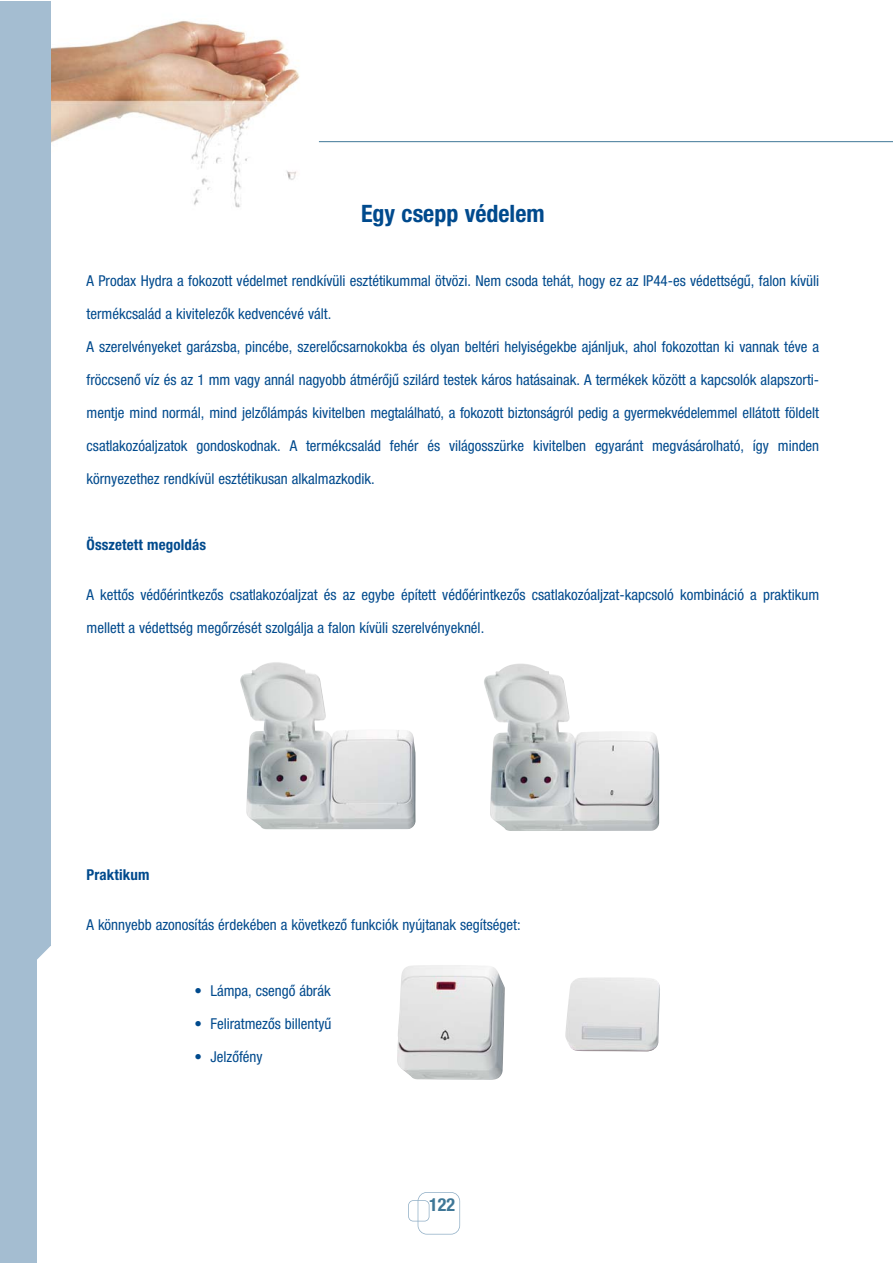
<style>
.page{position:relative;width:893px;height:1263px;background:#fff}
.page>*{position:absolute;margin:0;border:0;box-sizing:border-box;transform-origin:0 0}
.t1{font:24px "MG Helv Neue Bold Con";color:#004a8d}
.t2{font:18px "MG Helv Neue Bold Con";color:#3f7797}
.t3{font:condensed 15px "MG Helv Neue";color:#004a8d}
.t4{font:15px "MG Helv Neue Bold Con";letter-spacing:.01em;color:#004a8d}
</style>
<div class="page">
<img style="left:51px;top:20px;width:249px;height:188px">
<div style="left:418px;top:1192px;width:42px;height:42px;border:2px solid #92b0c7;border-radius:9px"></div>
<div style="left:408px;top:1200px;width:21px;height:21px;border:2px solid #92b0c7;border-radius:5px"></div>
<hr style="left:319px;top:141px;width:573px;height:1px;background:#3f7797">
<img style="left:240px;top:662px;width:175px;height:167px">
<img style="left:484px;top:663px;width:175px;height:168px">
<img style="left:397px;top:965px;width:108px;height:115px">
<img style="left:565px;top:977px;width:95px;height:74px">
<div style="left:0;top:126px;width:36px;height:1137px;background:#a4bdd1"></div>
<svg style="left:36px;top:945px;width:15px;height:16px"></svg>
<div style="left:0;top:1px;width:51px;height:944px;background:#a4bdd1"></div>
<h1 class="t1" style="left:361px;top:205px;width:185px">Egy csepp védelem</h1>
<p class="t3" style="left:87px;top:276px;width:734px">A Prodax Hydra a fokozott védelmet rendkívüli esztétikummal ötvözi. Nem csoda tehát, hogy ez az IP44-es védettségû, falon kívüli</p>
<p class="t3" style="left:87px;top:309px;width:246px">termékcsalád a kivitelezôk kedvencévé vált.</p>
<p class="t3" style="left:87px;top:342px;width:734px">A szerelvényeket garázsba, pincébe, szerelôcsarnokokba és olyan beltéri helyiségekbe ajánljuk, ahol fokozottan ki vannak téve a</p>
<p class="t3" style="left:87px;top:375px;width:734px">fröccsenô víz és az 1 mm vagy annál nagyobb átmérôjû szilárd testek káros hatásainak. A termékek között a kapcsolók alapszorti-</p>
<p class="t3" style="left:87px;top:408px;width:734px">mentje mind normál, mind jelzôlámpás kivitelben megtalálható, a fokozott biztonságról pedig a gyermekvédelemmel ellátott földelt</p>
<p class="t3" style="left:87px;top:441px;width:734px">csatlakozóaljzatok gondoskodnak. A termékcsalád fehér és világosszürke kivitelben egyaránt megvásárolható, így minden</p>
<p class="t3" style="left:87px;top:474px;width:290px">környezethez rendkívül esztétikusan alkalmazkodik.</p>
<p class="t4" style="left:87px;top:540px;width:121px">Összetett megoldás</p>
<p class="t3" style="left:87px;top:589px;width:734px">A kettôs védôérintkezôs csatlakozóaljzat és az egybe épített védôérintkezôs csatlakozóaljzat-kapcsoló kombináció a praktikum</p>
<p class="t3" style="left:87px;top:622px;width:399px">mellett a védettség megôrzését szolgálja a falon kívüli szerelvényeknél.</p>
<p class="t4" style="left:87px;top:870px;width:65px">Praktikum</p>
<p class="t3" style="left:87px;top:919px;width:436px">A könnyebb azonosítás érdekében a következô funkciók nyújtanak segítséget:</p>
<p class="t3" style="left:195px;top:985px;width:138px">• Lámpa, csengô ábrák</p>
<p class="t3" style="left:195px;top:1018px;width:138px">• Feliratmezôs billentyû</p>
<p class="t3" style="left:195px;top:1051px;width:70px">• Jelzôfény</p>
<p class="t2" style="left:429px;top:1198px;width:27px">122</p>
</div>
